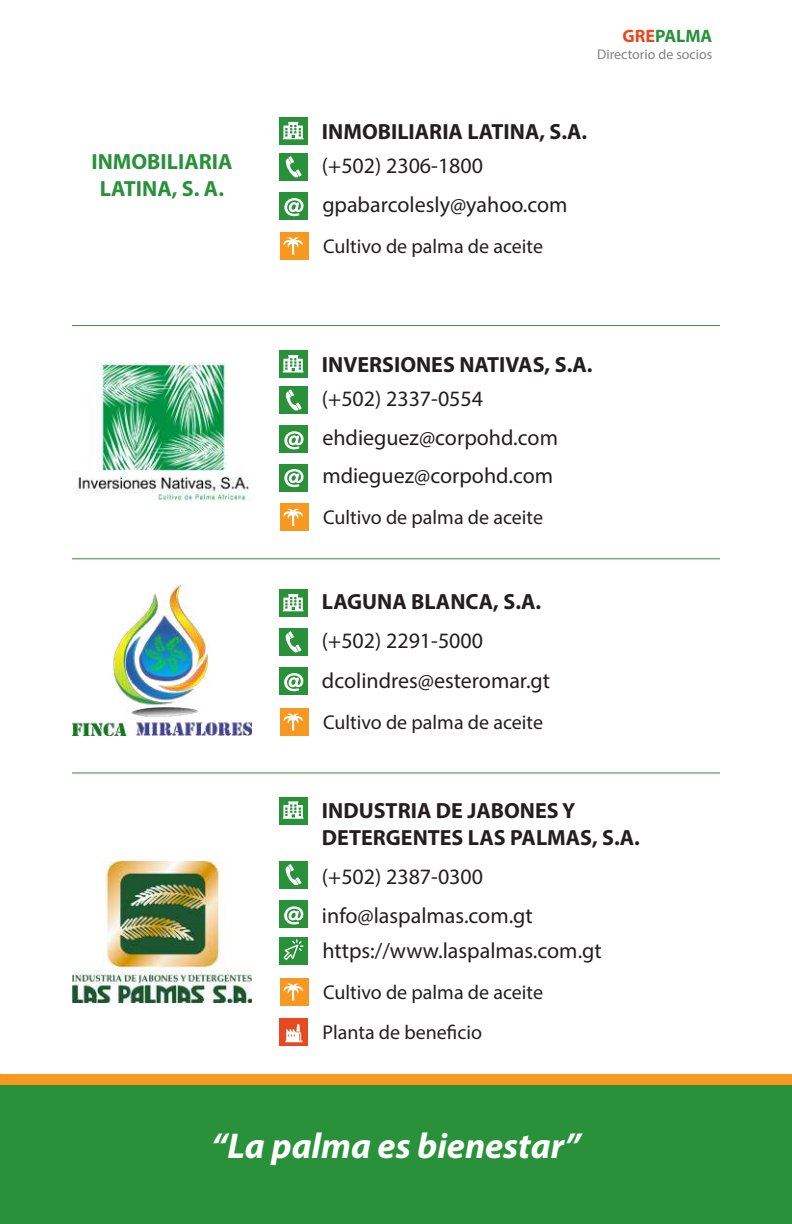
<style>
.page{position:relative;width:792px;height:1224px;background:#fff}
.page>*{position:absolute;margin:0;border:0;box-sizing:border-box;transform-origin:0 0}
.t1{font:italic 700 36px "Myriad Pro";color:#fff}
.t2{font:22px "Myriad Pro";color:#231f20}
.t3{font:700 22px/26.4px "Myriad Pro";color:#231f20}
.t4{font:700 22px/26.4px "Myriad Pro";color:#2a913b;text-align:center}
.t5{font:20px/40.6px "Myriad Pro";color:#231f20}
.t6{font:700 18px "Myriad Pro";color:#2a913b}
.t7{font:14px "Myriad Pro";color:#808285}
.s1{color:#e74a20}
</style>
<div class="page">
<img style="left:72px;top:584px;width:180px;height:151px">
<img style="left:72px;top:862px;width:180px;height:140px">
<img style="left:76px;top:362px;width:173px;height:139px">
<div style="left:279px;top:590px;width:29px;height:27px;background:#2a913b"></div>
<div style="left:279px;top:798px;width:29px;height:27px;background:#2a913b"></div>
<div style="left:279px;top:937px;width:29px;height:27px;background:#2a913b"></div>
<div style="left:279px;top:629px;width:29px;height:27px;background:#2a913b"></div>
<div style="left:279px;top:862px;width:29px;height:27px;background:#2a913b"></div>
<div style="left:279px;top:668px;width:29px;height:27px;background:#2a913b"></div>
<div style="left:279px;top:901px;width:29px;height:27px;background:#2a913b"></div>
<svg style="left:284px;top:673px;width:20px;height:18px"></svg>
<svg style="left:284px;top:906px;width:20px;height:19px"></svg>
<svg style="left:286px;top:631px;width:15px;height:22px"></svg>
<svg style="left:286px;top:864px;width:15px;height:22px"></svg>
<svg style="left:284px;top:939px;width:19px;height:21px"></svg>
<div style="left:280px;top:351px;width:28px;height:27px;background:#2a913b"></div>
<div style="left:280px;top:117px;width:28px;height:27px;background:#2a913b"></div>
<div style="left:280px;top:387px;width:28px;height:27px;background:#2a913b"></div>
<div style="left:280px;top:154px;width:28px;height:27px;background:#2a913b"></div>
<div style="left:280px;top:465px;width:28px;height:27px;background:#2a913b"></div>
<div style="left:280px;top:426px;width:28px;height:27px;background:#2a913b"></div>
<div style="left:280px;top:193px;width:28px;height:27px;background:#2a913b"></div>
<svg style="left:284px;top:431px;width:20px;height:19px"></svg>
<svg style="left:284px;top:198px;width:20px;height:18px"></svg>
<svg style="left:284px;top:469px;width:20px;height:18px"></svg>
<svg style="left:286px;top:389px;width:16px;height:22px"></svg>
<svg style="left:286px;top:156px;width:16px;height:22px"></svg>
<svg style="left:283px;top:355px;width:21px;height:18px"></svg>
<svg style="left:283px;top:122px;width:21px;height:17px"></svg>
<svg style="left:283px;top:594px;width:21px;height:17px"></svg>
<svg style="left:283px;top:801px;width:21px;height:18px"></svg>
<hr style="left:72px;top:558px;width:648px;height:1px;background:#2a913b">
<hr style="left:72px;top:325px;width:648px;height:1px;background:#2a913b">
<hr style="left:72px;top:772px;width:648px;height:1px;background:#2a913b">
<div style="left:0;top:1074px;width:792px;height:12px;background:#f79821"></div>
<div style="left:0;top:1086px;width:792px;height:138px;background:#2a913b"></div>
<div style="left:280px;top:504px;width:29px;height:27px;background:#f79821"></div>
<svg style="left:284px;top:508px;width:19px;height:18px"></svg>
<div style="left:280px;top:232px;width:29px;height:27px;background:#f79821"></div>
<svg style="left:284px;top:237px;width:19px;height:18px"></svg>
<div style="left:280px;top:708px;width:29px;height:27px;background:#f79821"></div>
<svg style="left:284px;top:713px;width:19px;height:18px"></svg>
<div style="left:280px;top:978px;width:29px;height:27px;background:#f79821"></div>
<svg style="left:284px;top:983px;width:19px;height:18px"></svg>
<div style="left:279px;top:1019px;width:29px;height:27px;background:#e74a20"></div>
<svg style="left:285px;top:1024px;width:17px;height:18px"></svg>
<p class="t6" style="left:623px;top:24px;width:91px"><span class="s1">GRE</span>PALMA</p>
<p class="t4" style="left:91px;top:148px;width:143px">INMOBILIARIA<br>LATINA, S. A.</p>
<p class="t7" style="left:597px;top:46px;width:117px">Directorio de socios</p>
<p class="t3" style="left:322px;top:118px;width:267px">INMOBILIARIA LATINA, S.A.</p>
<p class="t2" style="left:322px;top:152px;width:163px">(+502) 2306-1800</p>
<p class="t2" style="left:322px;top:191px;width:247px">gpabarcolesly@yahoo.com</p>
<p class="t5" style="left:323px;top:225px;width:222px">Cultivo de palma de aceite</p>
<p class="t3" style="left:322px;top:350px;width:272px">INVERSIONES NATIVAS, S.A.</p>
<p class="t2" style="left:322px;top:385px;width:163px">(+502) 2337-0554</p>
<p class="t2" style="left:322px;top:424px;width:237px">ehdieguez@corpohd.com</p>
<p class="t2" style="left:322px;top:462px;width:232px">mdieguez@corpohd.com</p>
<p class="t5" style="left:323px;top:497px;width:222px">Cultivo de palma de aceite</p>
<p class="t3" style="left:322px;top:588px;width:221px">LAGUNA BLANCA, S.A.</p>
<p class="t2" style="left:322px;top:627px;width:163px">(+502) 2291-5000</p>
<p class="t2" style="left:322px;top:667px;width:230px">dcolindres@esteromar.gt</p>
<p class="t5" style="left:323px;top:701px;width:222px">Cultivo de palma de aceite</p>
<p class="t3" style="left:322px;top:797px;width:320px">INDUSTRIA DE JABONES Y<br>DETERGENTES LAS PALMAS, S.A.</p>
<p class="t2" style="left:322px;top:863px;width:163px">(+502) 2387-0300</p>
<p class="t2" style="left:322px;top:902px;width:212px">info@laspalmas.com.gt</p>
<p class="t2" style="left:322px;top:937px;width:281px">https://www.laspalmas.com.gt</p>
<p class="t5" style="left:323px;top:971px;width:222px">Cultivo de palma de aceite<br>Planta de beneficio</p>
<h1 class="t1" style="left:211px;top:1122px;width:371px">“La palma es bienestar”</h1>
</div>
